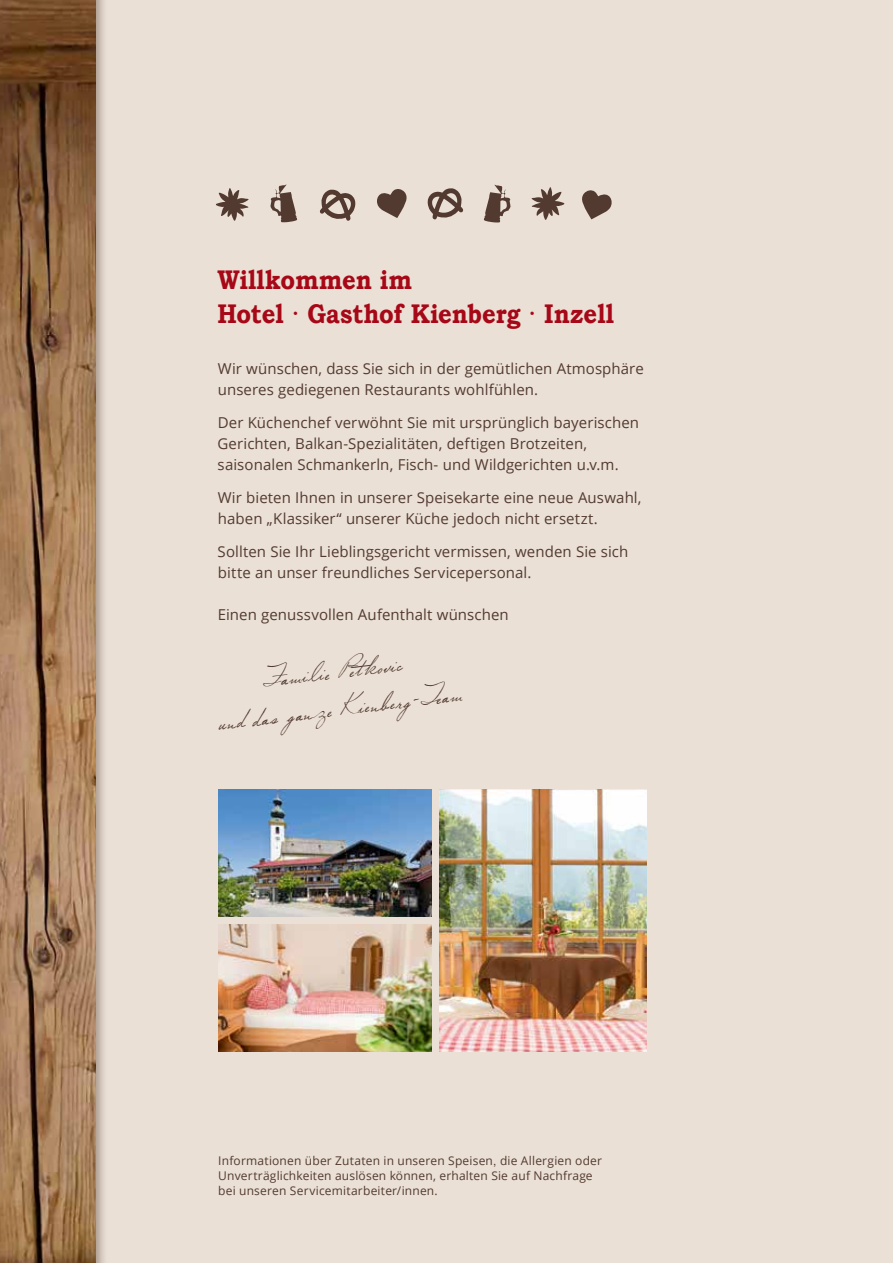
<style>
.page{position:relative;width:893px;height:1263px;background:#eae0d5}
.page>*{position:absolute;margin:0;border:0;box-sizing:border-box;transform-origin:0 0}
.t1{font:italic 31.05px/37.2px "Volstead";color:#533a31;text-align:center;scale:.9 1}
.t2{font:700 27px/34.5px "Bookman Old Style";color:#a70817;scale:.88 1}
.t3{font:15px/21px "Open Sans";letter-spacing:.005em;color:#533a31}
.t4{font:12px/15px "Open Sans";letter-spacing:.015em;color:#533a31}
.s1{font-family:"jey"}
.s2{font-family:"Helvetica"}
</style>
<div class="page">
<div style="left:0;top:0;width:108px;height:1263px;background:#684f46;opacity:.57"></div>
<img style="left:0;top:0;width:96px;height:1263px">
<svg style="left:377px;top:189px;width:30px;height:29px"></svg>
<svg style="left:319px;top:189px;width:36px;height:32px"></svg>
<svg style="left:270px;top:184px;width:27px;height:38px"></svg>
<svg style="left:216px;top:188px;width:33px;height:33px"></svg>
<svg style="left:582px;top:190px;width:30px;height:29px"></svg>
<svg style="left:428px;top:188px;width:36px;height:32px"></svg>
<svg style="left:484px;top:185px;width:27px;height:38px"></svg>
<svg style="left:532px;top:187px;width:32px;height:33px"></svg>
<img style="left:218px;top:924px;width:214px;height:127px">
<img style="left:218px;top:790px;width:214px;height:127px">
<img style="left:439px;top:790px;width:208px;height:261px">
<svg style="left:0;top:0;width:4px;height:4px"></svg>
<h2 class="t2" style="left:217px;top:262px;width:452px">Willkommen im<br>Hotel · Gasthof Kienberg · Inzell</h2>
<p class="t3" style="left:218px;top:357px;width:427px">Wir wünschen, dass Sie sich in der gemütlichen Atmosphäre unseres gediegenen Restaurants wohlfühlen.</p>
<p class="t3" style="left:217px;top:411px;width:423px">Der Küchenchef verwöhnt Sie mit ursprünglich bayerischen<br>Gerichten, Balkan-Spezialitäten, deftigen Brotzeiten, saisonalen Schmankerln, Fisch- und Wildgerichten u.v.m.</p>
<p class="t3" style="left:218px;top:486px;width:425px">Wir bieten Ihnen in unserer Speisekarte eine neue Auswahl, haben „Klassiker“ unserer Küche jedoch nicht ersetzt.</p>
<p class="t3" style="left:218px;top:540px;width:412px">Sollten Sie Ihr Lieblingsgericht vermissen, wenden Sie sich bitte an unser freundliches Servicepersonal.</p>
<p class="t3" style="left:218px;top:603px;width:292px">Einen genussvollen Aufenthalt wünschen</p>
<h1 class="t1" style="left:210px;top:664px;width:275px;rotate:-7deg">Familie Petkovic<br>und das ganze Kienberg<span class="s1">-</span>Team</h1>
<p class="t4" style="left:218px;top:1153px;width:385px">Informationen über Zutaten in unseren Speisen<span class="s2">,</span> die Allergien oder<br>Unverträglichkeiten auslösen können, erhalten Sie auf Nachfrage bei unseren Servicemitarbeiter/innen.</p>
</div>
